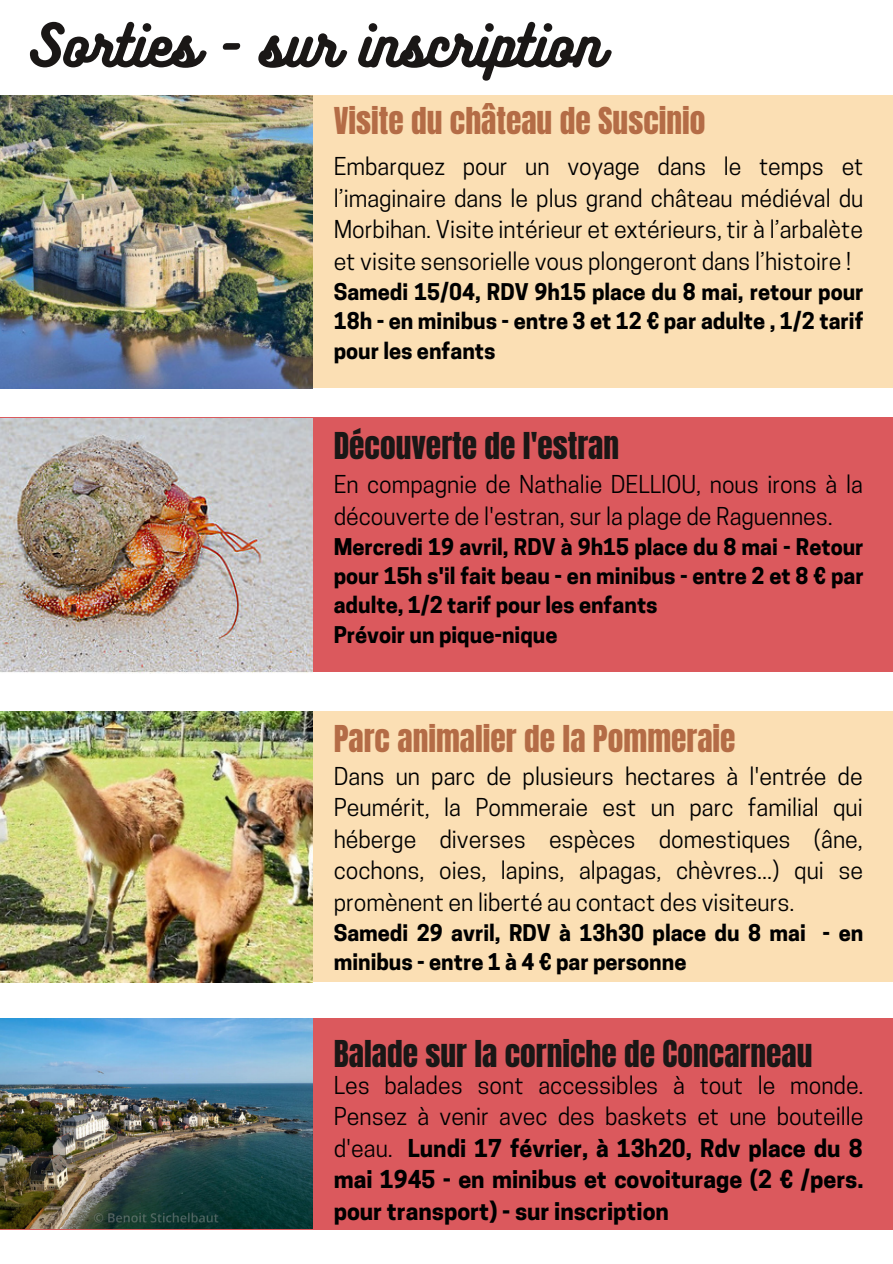
<style>
.page{position:relative;width:893px;height:1264px;background:#fff}
.page>*{position:absolute;margin:0;border:0;box-sizing:border-box;transform-origin:0 0}
.t1{font:52.5px "Bukhari Script";color:#1a1716}
.t2{font:31.5px "Anton";color:#b46c46}
.t3{font:31.5px "Anton";color:#1a1716}
.t4{font:23.1px/31.5px "Cooper Hewitt";color:#000;text-align:justify}
.t5{font:700 23.1px/31.5px "Cooper Hewitt";color:#000;text-align:justify}
.t6{font:700 21.6px/29.2px "Cooper Hewitt";color:#000}
.s1{font-weight:400}
</style>
<div class="page">
<div style="left:0;top:417px;width:892px;height:254px;background:#db595d"></div>
<div style="left:0;top:711px;width:892px;height:271px;background:#fbdfb4"></div>
<div style="left:0;top:96px;width:892px;height:292px;background:#fbdfb4"></div>
<div style="left:0;top:1018px;width:892px;height:211px;background:#db595d"></div>
<img style="left:0;top:1018px;width:312px;height:210px">
<img style="left:0;top:418px;width:312px;height:255px">
<img style="left:0;top:96px;width:312px;height:292px">
<img style="left:0;top:711px;width:312px;height:271px">
<h1 class="t1" style="left:28px;top:11px;width:577px">Sorties - sur inscription</h1>
<h2 class="t2" style="left:334px;top:98px;width:373px">Visite du château de Suscinio</h2>
<p class="t4" style="left:334px;top:154px;width:531px">Embarquez pour un voyage dans le temps et l’imaginaire dans le plus grand château médiéval du Morbihan. Visite intérieur et extérieurs, tir à l’arbalète et visite sensorielle vous plongeront dans l’histoire !</p>
<p class="t6" style="left:334px;top:280px;width:531px;text-align:justify">Samedi 15/04, RDV 9h15 place du 8 mai, retour pour 18h - en minibus - entre 3 et 12 € par adulte , 1/2 tarif pour les enfants</p>
<h2 class="t3" style="left:334px;top:423px;width:287px">Découverte de l'estran</h2>
<p class="t4" style="left:334px;top:471px;width:530px">En compagnie de Nathalie DELLIOU, nous irons à la découverte de l'estran, sur la plage de Raguennes.</p>
<p class="t6" style="left:334px;top:535px;width:531px">Mercredi 19 avril, RDV à 9h15 place du 8 mai - Retour pour 15h s'il fait beau - en minibus - entre 2 et 8 € par adulte, 1/2 tarif pour les enfants<br>Prévoir un pique-nique</p>
<h2 class="t2" style="left:334px;top:716px;width:403px">Parc animalier de la Pommeraie</h2>
<p class="t4" style="left:334px;top:763px;width:531px">Dans un parc de plusieurs hectares à l'entrée de Peumérit, la Pommeraie est un parc familial qui héberge diverses espèces domestiques (âne, cochons, oies, lapins, alpagas, chèvres...) qui se promènent en liberté au contact des visiteurs.</p>
<p class="t6" style="left:334px;top:921px;width:531px">Samedi 29 avril, RDV à 13h30 place du 8 mai - en minibus - entre 1 à 4 € par personne</p>
<h2 class="t3" style="left:334px;top:1030px;width:480px">Balade sur la corniche de Concarneau</h2>
<p class="t5" style="left:334px;top:1072px;width:531px"><span class="s1">Les balades sont accessibles à tout le monde.<br>Pensez à venir avec des baskets et une bouteille d'eau.</span> Lundi 17 février, à 13h20, Rdv place du 8 mai 1945 - en minibus et covoiturage (2 € /pers. pour transport) - sur inscription</p>
</div>
